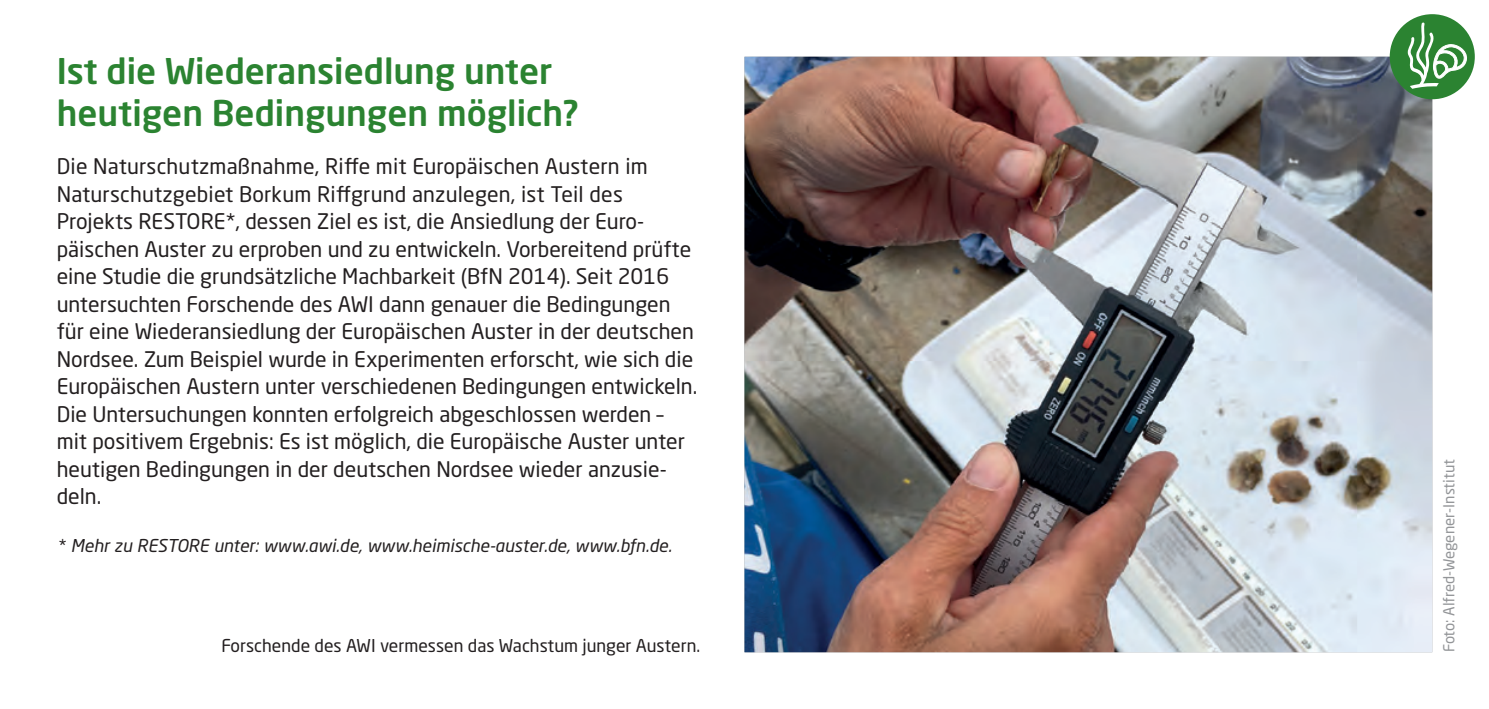
<style>
.page{position:relative;width:1489px;height:709px;background:#fff}
.page>*{position:absolute;margin:0;border:0;box-sizing:border-box;transform-origin:0 0}
.t1{font:500 35px/42px "Neo Sans W1 G";color:#2b8331}
.t2{font:21.25px/27.5px "Neo Sans W1 G";color:#231f20}
.t3{font:italic 17.5px "Neo Sans W1 G";color:#231f20}
.t4{font:17.5px "Neo Sans W1 G";color:#231f20}
.t5{font:15px "Neo Sans W1 G";color:#939598}
</style>
<div class="page">
<img style="left:744px;top:57px;width:687px;height:595px">
<div style="left:1389px;top:14px;width:85px;height:85px;background:#2b8331;border-radius:50%"></div>
<svg style="left:1407px;top:22px;width:61px;height:67px"></svg>
<h1 class="t1" style="left:57px;top:49px;width:523px">Ist die Wiederansiedlung unter heutigen Bedingungen möglich?</h1>
<p class="t2" style="left:57px;top:152px;width:642px">Die Naturschutzmaßnahme, Riffe mit Europäischen Austern im Naturschutzgebiet Borkum Riffgrund anzulegen, ist Teil des Projekts RESTORE*, dessen Ziel es ist, die Ansiedlung der Euro&shy;päischen Auster zu erproben und zu entwickeln. Vorbereitend prüfte eine Studie die grundsätzliche Machbarkeit (BfN 2014). Seit 2016 untersuchten Forschende des AWI dann genauer die Bedingungen für eine Wiederansiedlung der Europäischen Auster in der deutschen Nordsee. Zum Beispiel wurde in Experimenten erforscht, wie sich die Europäischen Austern unter verschiedenen Bedingungen entwickeln.<br>Die Untersuchungen konnten erfolgreich abgeschlossen werden – mit positivem Ergebnis: Es ist möglich, die Europäische Auster unter heutigen Bedingungen in der deutschen Nordsee wieder anzusie&shy;deln.</p>
<p class="t3" style="left:57px;top:535px;width:616px">* Mehr zu RESTORE unter: www.awi.de, www.heimische-auster.de, www.bfn.de.</p>
<p class="t4" style="left:221px;top:635px;width:480px">Forschende des AWI vermessen das Wachstum junger Austern.</p>
<p class="t5" style="left:1439px;top:652px;width:195px;rotate:-90deg">Foto: Alfred-Wegener-Institut</p>
</div>
